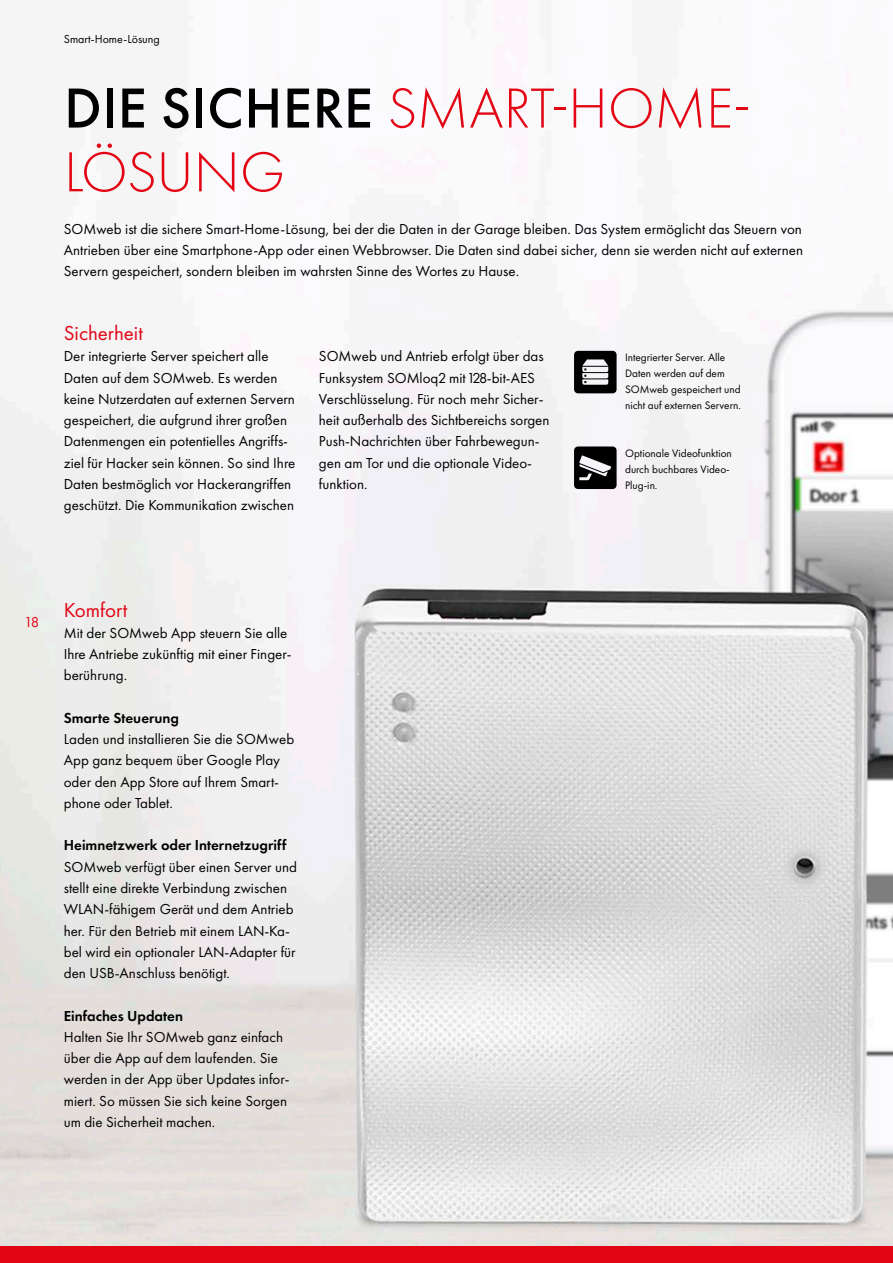
<style>
.page{position:relative;width:893px;height:1263px;background:#fff}
.page>*{position:absolute;margin:0;border:0;box-sizing:border-box;transform-origin:0 0}
.t1{font:300 58.5px/63.8px "Futura PT";letter-spacing:-.005em;color:#e30514}
.t2{font:21px "Futura PT";color:#e30514}
.t3{font:15px/21.3px "Futura PT";color:#000}
.t4{font:600 15px "Futura PT";color:#000}
.t5{font:15px "Futura PT";color:#e30514}
.t6{font:12px "Futura PT";color:#000}
.t7{font:11.25px/15.9px "Futura PT";color:#000}
.s1{font-weight:500;color:#000}
</style>
<div class="page">
<img style="left:0;top:32px;width:893px;height:1214px">
<svg style="left:574px;top:446px;width:43px;height:43px;background:#353536"></svg>
<svg style="left:574px;top:351px;width:43px;height:42px"></svg>
<div style="left:0;top:1246px;width:893px;height:17px;background:#e30514"></div>
<p class="t6" style="left:64px;top:31px;width:97px">Smart-Home-Lösung</p>
<h1 class="t1" style="left:64px;top:77px;width:688px"><span class="s1">DIE SICHERE</span> SMART-HOME-<br>LÖSUNG</h1>
<p class="t3" style="left:64px;top:218px;width:741px;text-align:justify">SOMweb ist die sichere Smart-Home-Lösung, bei der die Daten in der Garage bleiben. Das System ermöglicht das Steuern von Antrieben über eine Smartphone-App oder einen Webbrowser. Die Daten sind dabei sicher, denn sie werden nicht auf externen Servern gespeichert, sondern bleiben im wahrsten Sinne des Wortes zu Hause.</p>
<h2 class="t2" style="left:64px;top:321px;width:81px">Sicherheit</h2>
<p class="t3" style="left:64px;top:346px;width:233px">Der integrierte Server speichert alle Daten auf dem SOMweb. Es werden keine Nutzerdaten auf externen Servern gespeichert, die aufgrund ihrer großen Datenmengen ein potentielles Angriffs&shy;ziel für Hacker sein können. So sind Ihre Daten bestmöglich vor Hackerangriffen geschützt. Die Kommunikation zwischen</p>
<p class="t3" style="left:319px;top:346px;width:232px">SOMweb und Antrieb erfolgt über das Funksystem SOMloq2 mit 128-bit-AES Verschlüsselung. Für noch mehr Sicher&shy;heit außerhalb des Sichtbereichs sorgen Push-Nachrichten über Fahrbewegun&shy;gen am Tor und die optionale Video&shy;funktion.</p>
<p class="t7" style="left:625px;top:350px;width:117px">Integrierter Server. Alle<br>Daten werden auf dem<br>SOMweb gespeichert und nicht auf externen Servern.</p>
<p class="t7" style="left:625px;top:445px;width:108px">Optionale Videofunktion durch buchbares Video-<br>Plug-in.</p>
<p class="t5" style="left:24px;top:613px;width:17px">18</p>
<h2 class="t2" style="left:64px;top:597px;width:65px">Komfort</h2>
<p class="t3" style="left:64px;top:622px;width:229px">Mit der SOMweb App steuern Sie alle<br>Ihre Antriebe zukünftig mit einer Finger&shy;berührung.</p>
<p class="t4" style="left:64px;top:708px;width:117px">Smarte Steuerung</p>
<p class="t3" style="left:64px;top:728px;width:232px">Laden und installieren Sie die SOMweb<br>App ganz bequem über Google Play oder den App Store auf Ihrem Smart&shy;phone oder Tablet.</p>
<p class="t4" style="left:64px;top:836px;width:224px">Heimnetzwerk oder Internetzugriff</p>
<p class="t3" style="left:64px;top:856px;width:235px">SOMweb verfügt über einen Server und stellt eine direkte Verbindung zwischen WLAN-fähigem Gerät und dem Antrieb her. Für den Betrieb mit einem LAN-Ka&shy;bel wird ein optionaler LAN-Adapter für den USB-Anschluss benötigt.</p>
<p class="t4" style="left:64px;top:1006px;width:121px">Einfaches Updaten</p>
<p class="t3" style="left:64px;top:1026px;width:227px">Halten Sie Ihr SOMweb ganz einfach über die App auf dem laufenden. Sie werden in der App über Updates infor&shy;miert. So müssen Sie sich keine Sorgen um die Sicherheit machen.</p>
</div>
